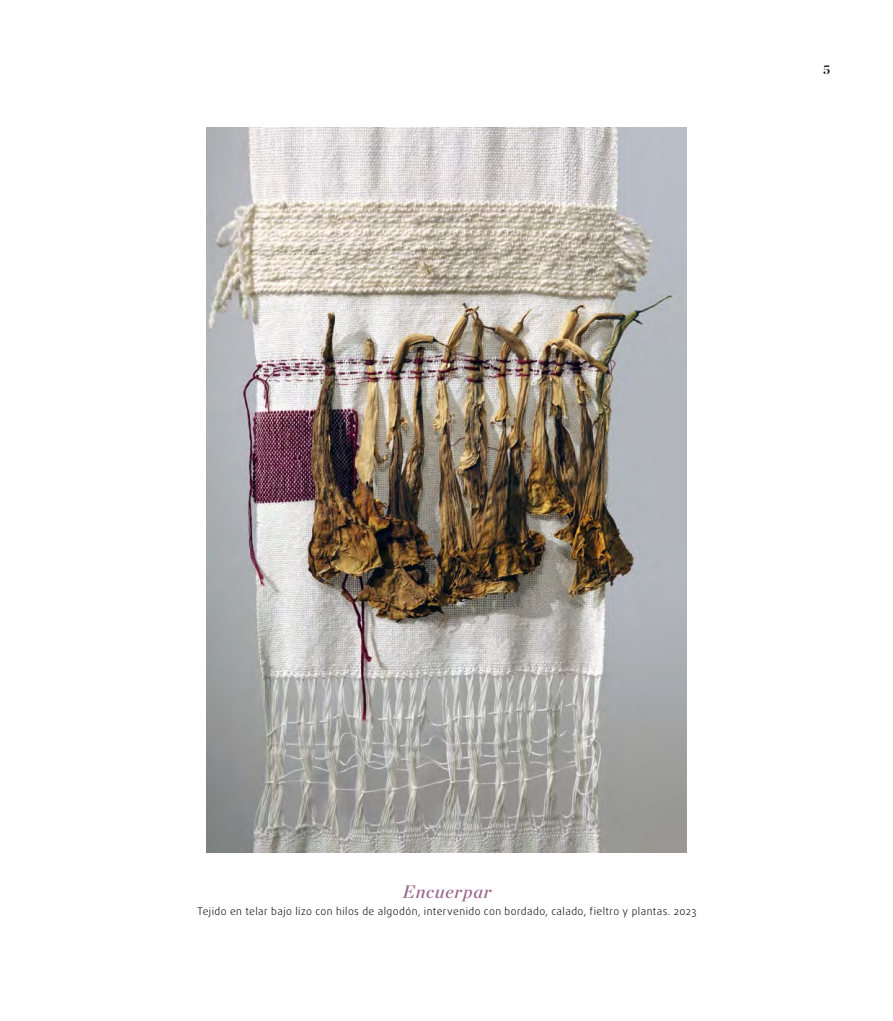
<style>
.page{position:relative;width:893px;height:1021px;background:#fff}
.page>*{position:absolute;margin:0;border:0;box-sizing:border-box;transform-origin:0 0}
.OBRA-Títol{font:italic 18px "Chronicle Display Semi";letter-spacing:.045em;color:#9a698c}
.t1{font:12.75px "Chronicle Display Semi";color:#000}
.OBRA-tecnica{font:300 10.5px "Daxline Pro";letter-spacing:.04em;color:#000}
</style>
<div class="page">
<img style="left:206px;top:128px;width:481px;height:725px">
<p class="t1" style="left:823px;top:60px;width:8px">5</p>
<p class="OBRA-Títol" style="left:402px;top:876px;width:91px">Encuerpar</p>
<p class="OBRA-tecnica" style="left:198px;top:903px;width:500px">Tejido en telar bajo lizo con hilos de algodón, intervenido con bordado, calado, fieltro y plantas. 2023</p>
</div>
